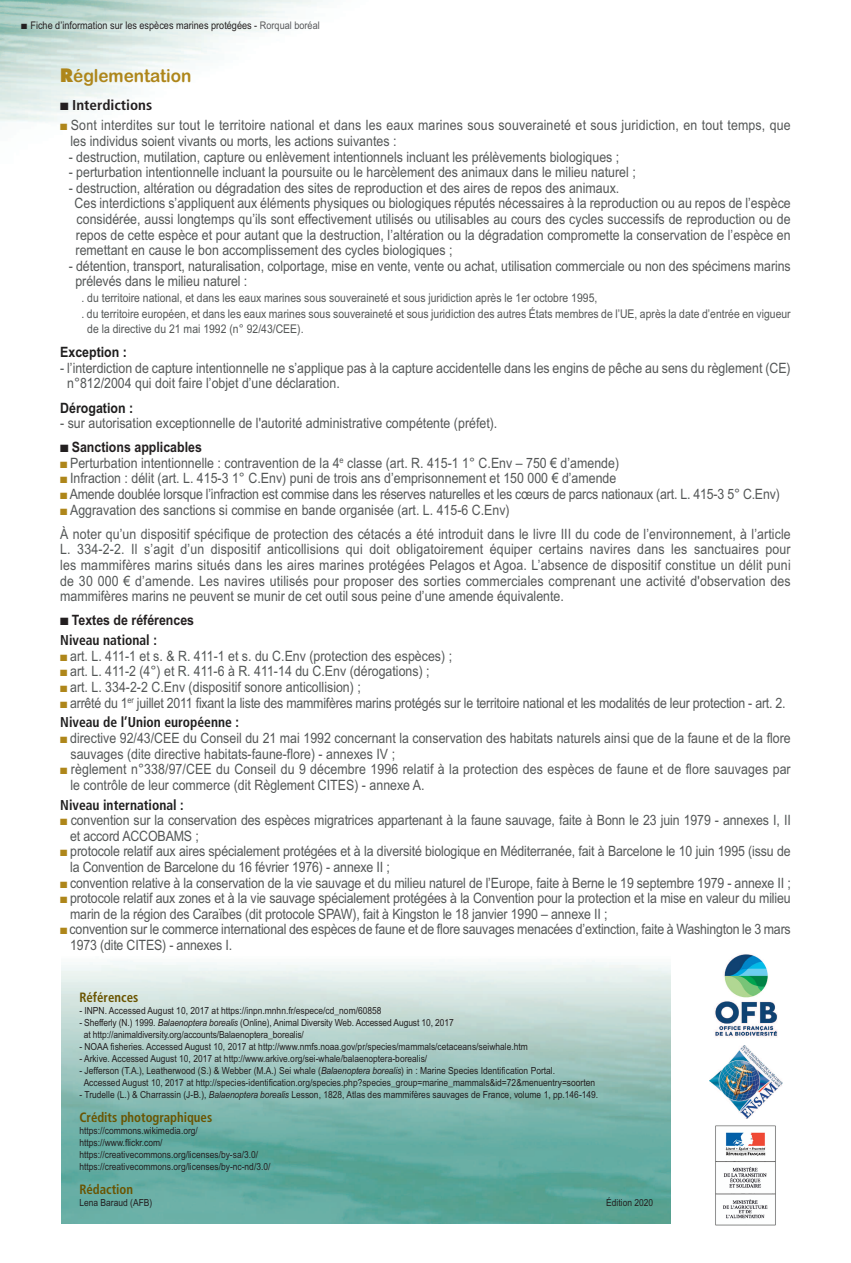
<style>
.page{position:relative;width:851px;height:1263px;background:#fff}
.page>*{position:absolute;margin:0;border:0;box-sizing:border-box;transform-origin:0 0}
.t1{font:18px "Arial Rounded MT Bold";color:#ae861a;scale:.95 1}
.t2{font:14.25px/15.6px "Arial Narrow";color:#545757;scale:1.06 1}
.t3{font:700 condensed 14.25px "Frutiger";color:#1f1e1e;scale:.95 1}
.t4{font:700 14.25px "Arial Narrow";color:#231f20;scale:1.06 1}
.t5{font:700 14.25px "Arial Narrow";color:#1f1e1e;scale:1.06 1}
.t6{font:700 condensed 14.25px "Frutiger";color:#231f20;scale:1.06 1}
.t7{font:700 condensed 13.5px "Frutiger";color:#6a5401;scale:.95 1}
.t8{font:12px "Arial Narrow";color:#545757;scale:1.06 1}
.t9{font:10.5px "Arial Narrow";color:#231f20;scale:1.06 1}
.t10{font:9.75px/12px "Arial Narrow";color:#231f20;scale:1.06 1}
.s1{color:#57585a}
.s2{font-family:"Futura";font-weight:800}
.s3{color:#ae861a}
.s4{font-style:italic}
</style>
<div class="page">
<img style="left:61px;top:1144px;width:609px;height:80px">
<img style="left:61px;top:961px;width:609px;height:183px">
<img style="left:709px;top:1045px;width:73px;height:73px">
<img style="left:715px;top:1125px;width:61px;height:101px">
<img style="left:714px;top:954px;width:64px;height:84px">
<p class="t9" style="left:21px;top:19px;width:283px">■ Fiche d’information sur les espèces marines protégées - <span class="s1">Rorqual boréal</span></p>
<p class="t1" style="left:60px;top:65px;width:140px"><span class="s2">R</span>églementation</p>
<p class="t6" style="left:60px;top:100px;width:88px">■ Interdictions</p>
<p class="t2" style="left:71px;top:118px;width:680px;text-indent:-10px"><span class="s3">■</span> Sont interdites sur tout le territoire national et dans les eaux marines sous souveraineté et sous juridiction, en tout temps, que les individus soient vivants ou morts, les actions suivantes :</p>
<p class="t2" style="left:69px;top:149px;width:521px">- destruction, mutilation, capture ou enlèvement intentionnels incluant les prélèvements biologiques ;</p>
<p class="t2" style="left:69px;top:164px;width:536px">- perturbation intentionnelle incluant la poursuite ou le harcèlement des animaux dans le milieu naturel ;</p>
<p class="t2" style="left:75px;top:180px;width:677px;text-indent:-6px">- destruction, altération ou dégradation des sites de reproduction et des aires de repos des animaux.<br>Ces interdictions s’appliquent aux éléments physiques ou biologiques réputés nécessaires à la reproduction ou au repos de l’espèce considérée, aussi longtemps qu’ils sont effectivement utilisés ou utilisables au cours des cycles successifs de reproduction ou de repos de cette espèce et pour autant que la destruction, l’altération ou la dégradation compromette la conservation de l’espèce en remettant en cause le bon accomplissement des cycles biologiques ;</p>
<p class="t2" style="left:75px;top:258px;width:676px;text-indent:-7px">- détention, transport, naturalisation, colportage, mise en vente, vente ou achat, utilisation commerciale ou non des spécimens marins prélevés dans le milieu naturel :</p>
<p class="t8" style="left:81px;top:291px;width:488px">. du territoire national, et dans les eaux marines sous souveraineté et sous juridiction après le 1er octobre 1995,</p>
<p class="t8" style="left:81px;top:306px;width:670px">. du territoire européen, et dans les eaux marines sous souveraineté et sous juridiction des autres États membres de l’UE, après la date d’entrée en vigueur</p>
<p class="t8" style="left:87px;top:322px;width:205px">de la directive du 21 mai 1992 (n° 92/43/CEE).</p>
<p class="t5" style="left:60px;top:344px;width:64px">Exception :</p>
<p class="t2" style="left:67px;top:360px;width:684px;text-indent:-7px">- l’interdiction de capture intentionnelle ne s’applique pas à la capture accidentelle dans les engins de pêche au sens du règlement (CE) n°812/2004 qui doit faire l’objet d’une déclaration.</p>
<p class="t5" style="left:60px;top:399px;width:70px">Dérogation :</p>
<p class="t2" style="left:60px;top:415px;width:414px">- sur autorisation exceptionnelle de l'autorité administrative compétente (préfet).</p>
<p class="t4" style="left:60px;top:439px;width:135px">■ Sanctions applicables</p>
<p class="t2" style="left:60px;top:455px;width:528px"><span class="s3">■</span> Perturbation intentionnelle : contravention de la 4<sup>e</sup> classe (art. R. 415-1 1° C.Env – 750 € d’amende)</p>
<p class="t2" style="left:60px;top:471px;width:526px"><span class="s3">■</span> Infraction : délit (art. L. 415-3 1° C.Env) puni de trois ans d’emprisonnement et 150 000 € d’amende</p>
<p class="t2" style="left:60px;top:486px;width:680px"><span class="s3">■</span> Amende doublée lorsque l’infraction est commise dans les réserves naturelles et les cœurs de parcs nationaux (art. L. 415-3 5° C.Env)</p>
<p class="t2" style="left:60px;top:498px;width:690px;line-height:24.2px"><span class="s3">■</span> Aggravation des sanctions si commise en bande organisée (art. L. 415-6 C.Env)<br>À noter qu’un dispositif spécifique de protection des cétacés a été introduit dans le livre III du code de l’environnement, à l’article</p>
<p class="t2" style="left:60px;top:542px;width:690px;text-align:justify">L. 334-2-2. Il s’agit d’un dispositif anticollisions qui doit obligatoirement équiper certains navires dans les sanctuaires pour les mammifères marins situés dans les aires marines protégées Pelagos et Agoa. L’absence de dispositif constitue un délit puni de 30 000 € d’amende. Les navires utilisés pour proposer des sorties commerciales comprenant une activité d'observation des mammifères marins ne peuvent se munir de cet outil sous peine d’une amende équivalente.</p>
<p class="t4" style="left:60px;top:612px;width:128px">■ Textes de références</p>
<p class="t3" style="left:60px;top:634px;width:103px">Niveau national :</p>
<p class="t2" style="left:60px;top:648px;width:371px"><span class="s3">■</span> art. L. 411-1 et s. &amp; R. 411-1 et s. du C.Env (protection des espèces) ;</p>
<p class="t2" style="left:60px;top:664px;width:350px"><span class="s3">■</span> art. L. 411-2 (4°) et R. 411-6 à R. 411-14 du C.Env (dérogations) ;</p>
<p class="t2" style="left:60px;top:679px;width:285px"><span class="s3">■</span> art. L. 334-2-2 C.Env (dispositif sonore anticollision) ;</p>
<p class="t2" style="left:60px;top:695px;width:685px"><span class="s3">■</span> arrêté du 1<sup>er</sup> juillet 2011 fixant la liste des mammifères marins protégés sur le territoire national et les modalités de leur protection - art. 2.</p>
<p class="t3" style="left:60px;top:717px;width:190px">Niveau de l’Union européenne :</p>
<p class="t2" style="left:71px;top:730px;width:680px;text-indent:-10px"><span class="s3">■</span> directive 92/43/CEE du Conseil du 21 mai 1992 concernant la conservation des habitats naturels ainsi que de la faune et de la flore sauvages (dite directive habitats-faune-flore) - annexes IV ;</p>
<p class="t2" style="left:71px;top:761px;width:680px;text-indent:-10px"><span class="s3">■</span> règlement n°338/97/CEE du Conseil du 9 décembre 1996 relatif à la protection des espèces de faune et de flore sauvages par le contrôle de leur commerce (dit Règlement CITES) - annexe A.</p>
<p class="t3" style="left:60px;top:799px;width:131px">Niveau international :</p>
<p class="t2" style="left:70px;top:812px;width:681px;text-indent:-10px"><span class="s3">■</span> convention sur la conservation des espèces migratrices appartenant à la faune sauvage, faite à Bonn le 23 juin 1979 - annexes I, II et accord ACCOBAMS ;</p>
<p class="t2" style="left:70px;top:844px;width:681px;text-indent:-10px"><span class="s3">■</span> protocole relatif aux aires spécialement protégées et à la diversité biologique en Méditerranée, fait à Barcelone le 10 juin 1995 (issu de la Convention de Barcelone du 16 février 1976) - annexe II ;</p>
<p class="t2" style="left:60px;top:875px;width:690px"><span class="s3">■</span> convention relative à la conservation de la vie sauvage et du milieu naturel de l’Europe, faite à Berne le 19 septembre 1979 - annexe II ;</p>
<p class="t2" style="left:70px;top:890px;width:681px;text-indent:-10px"><span class="s3">■</span> protocole relatif aux zones et à la vie sauvage spécialement protégées à la Convention pour la protection et la mise en valeur du milieu marin de la région des Caraïbes (dit protocole SPAW), fait à Kingston le 18 janvier 1990 – annexe II ;</p>
<p class="t2" style="left:70px;top:922px;width:681px;text-indent:-10px"><span class="s3">■</span> convention sur le commerce international des espèces de faune et de flore sauvages menacées d’extinction, faite à Washington le 3 mars<br>1973 (dite CITES) - annexes I.</p>
<p class="t7" style="left:79px;top:992px;width:64px">Références</p>
<p class="t10" style="left:79px;top:1005px;width:286px">- INPN. Accessed August 10, 2017 at https://inpn.mnhn.fr/espece/cd_nom/60858</p>
<p class="t10" style="left:84px;top:1017px;width:350px;text-indent:-5px">- Shefferly (N.) 1999. <span class="s4">Balaenoptera borealis</span> (Online), Animal Diversity Web. Accessed August 10, 2017 at http://animaldiversity.org/accounts/Balaenoptera_borealis/</p>
<p class="t10" style="left:79px;top:1041px;width:424px">- NOAA fisheries. Accessed August 10, 2017 at http://www.nmfs.noaa.gov/pr/species/mammals/cetaceans/seiwhale.htm</p>
<p class="t10" style="left:79px;top:1053px;width:329px">- Arkive. Accessed August 10, 2017 at http://www.arkive.org/sei-whale/balaenoptera-borealis/</p>
<p class="t10" style="left:84px;top:1065px;width:484px;text-indent:-4px">- Jefferson (T.A.), Leatherwood (S.) &amp; Webber (M.A.) Sei whale (<span class="s4">Balaenoptera borealis</span>) in : Marine Species Identification Portal.<br>Accessed August 10, 2017 at http://species-identification.org/species.php?species_group=marine_mammals&amp;id=72&amp;menuentry=soorten</p>
<p class="t10" style="left:79px;top:1089px;width:491px">- Trudelle (L.) &amp; Charrassin (J-B.), <span class="s4">Balaenoptera borealis</span> Lesson, 1828, Atlas des mammifères sauvages de France, volume 1, pp.146-149.</p>
<p class="t7" style="left:79px;top:1112px;width:141px">Crédits photographiques</p>
<p class="t10" style="left:79px;top:1125px;width:182px">https://commons.wikimedia.org/ https://www.flickr.com/ https://creativecommons.org/licenses/by-sa/3.0/ https://creativecommons.org/licenses/by-nc-nd/3.0/</p>
<p class="t7" style="left:79px;top:1184px;width:58px">Rédaction</p>
<p class="t10" style="left:79px;top:1197px;width:70px">Lena Baraud (AFB)</p>
<p class="t10" style="left:606px;top:1196px;width:46px">Édition 2020</p>
</div>
